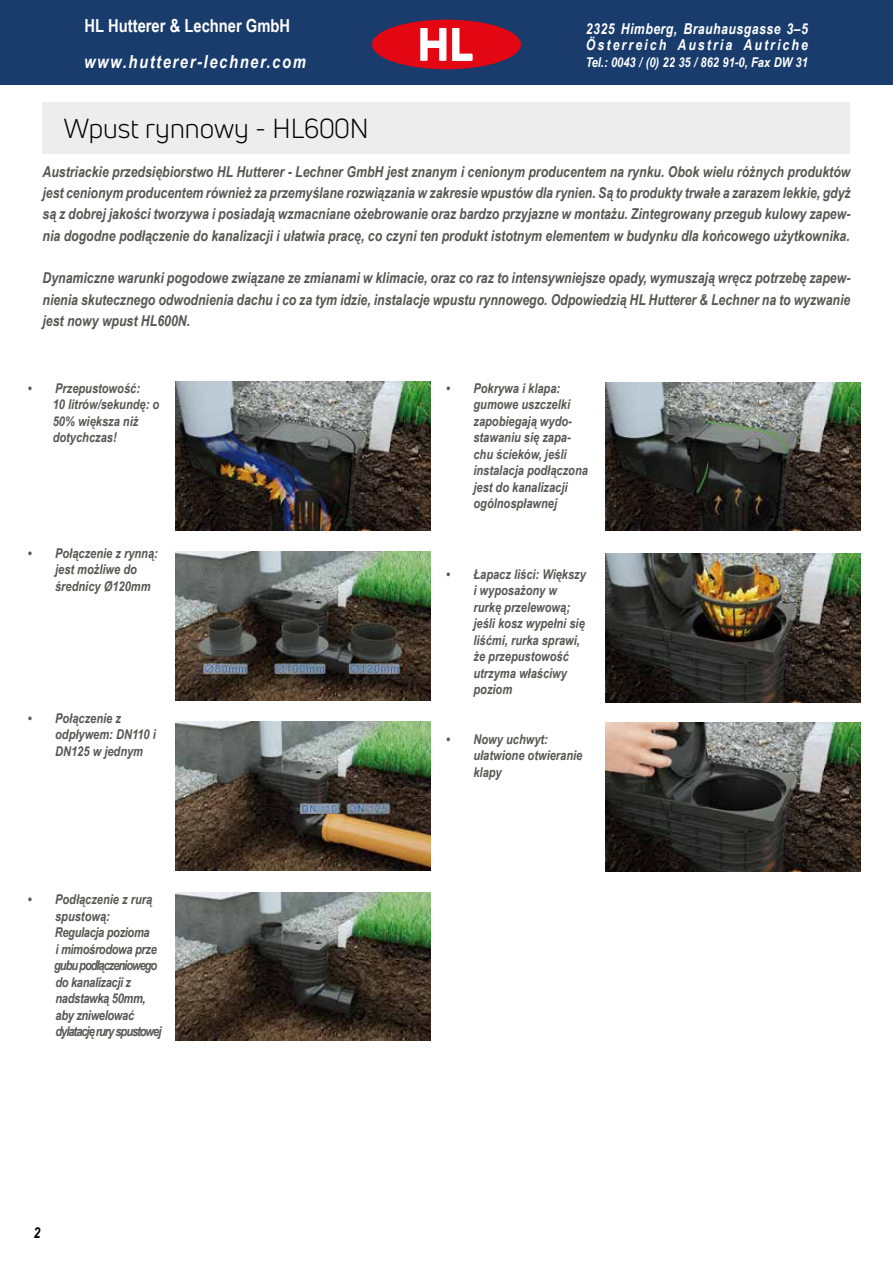
<style>
.page{position:relative;width:893px;height:1263px;background:#fff}
.page>*{position:absolute;margin:0;border:0;box-sizing:border-box;transform-origin:0 0}
.t1{font:27px "Uni Neue";color:#000}
.t2{font:700 18px/30px "Arial Narrow";color:#fff}
.t3{font:italic 700 18px "Arial Narrow";letter-spacing:.09em;color:#fff}
.t4{font:italic 700 15px/21.3px "Arial Narrow";color:#575756;text-align:justify}
.t5{font:italic 700 15px/16.5px "Arial Narrow";letter-spacing:.14em;color:#fff}
.t6{font:italic 700 15px "Arial Narrow";color:#000}
.t7{font:italic 700 13.5px/16.5px "Arial Narrow";color:#575756}
.t8{font:italic 700 13.5px/16.5px "Arial Narrow";letter-spacing:-.025em;color:#575756}
.t9{font:italic 700 13.5px "Arial Narrow";color:#fff}
</style>
<div class="page">
<div style="left:0;top:0;width:893px;height:85px;background:#193c6c"></div>
<div style="left:372px;top:20px;width:149px;height:49px;background:#e30613;border-radius:50%"></div>
<svg style="left:452px;top:28px;width:21px;height:33px"></svg>
<svg style="left:420px;top:28px;width:26px;height:33px"></svg>
<img style="left:175px;top:382px;width:255px;height:149px">
<img style="left:175px;top:552px;width:255px;height:149px">
<img style="left:175px;top:722px;width:255px;height:149px">
<img style="left:175px;top:892px;width:255px;height:149px">
<img style="left:605px;top:382px;width:256px;height:149px">
<img style="left:605px;top:554px;width:256px;height:148px">
<img style="left:605px;top:723px;width:256px;height:149px">
<div style="left:43px;top:102px;width:807px;height:51px;background:#ededed"></div>
<img style="left:300px;top:804px;width:41px;height:10px">
<p class="t2" style="left:85px;top:9px;width:207px">HL Hutterer &amp; Lechner GmbH<br>EAN 9003076 +</p>
<p class="t5" style="left:586px;top:19px;width:224px">2325 Himberg, Brauhausgasse 3–5<br>Österreich Austria Autriche</p>
<p class="t3" style="left:84px;top:48px;width:223px">www.hutterer-lechner.com</p>
<p class="t9" style="left:586px;top:52px;width:223px">Tel.: 0043 / (0) 22 35 / 862 91-0, Fax DW 31</p>
<h1 class="t1" style="left:64px;top:112px;width:306px">Wpust rynnowy - HL600N</h1>
<p class="t4" style="left:43px;top:160px;width:810px">Austriackie przedsiębiorstwo HL Hutterer - Lechner GmbH jest znanym i cenionym producentem na rynku. Obok wielu różnych produktów jest cenionym producentem również za przemyślane rozwiązania w zakresie wpustów dla rynien. Są to produkty trwałe a zarazem lekkie, gdyż są z dobrej jakości tworzywa i posiadają wzmacniane ożebrowanie oraz bardzo przyjazne w montażu. Zintegrowany przegub kulowy zapew&shy;nia dogodne podłączenie do kanalizacji i ułatwia pracę, co czyni ten produkt istotnym elementem w budynku dla końcowego użytkownika.</p>
<p class="t4" style="left:43px;top:267px;width:809px">Dynamiczne warunki pogodowe związane ze zmianami w klimacie, oraz co raz to intensywniejsze opady, wymuszają wręcz potrzebę zapew&shy;nienia skutecznego odwodnienia dachu i co za tym idzie, instalacje wpustu rynnowego. Odpowiedzią HL Hutterer &amp; Lechner na to wyzwanie jest nowy wpust HL600N.</p>
<p class="t7" style="left:53px;top:379px;width:108px;text-indent:-25px">• Przepustowość:<br>10 litrów/sekundę: o<br>50% większa niż dotychczas!</p>
<p class="t7" style="left:55px;top:544px;width:104px;text-indent:-27px">• Połączenie z rynną: jest możliwe do średnicy Ø120mm</p>
<p class="t7" style="left:55px;top:709px;width:102px;text-indent:-27px">• Połączenie z odpływem: DN110 i<br>DN125 w jednym</p>
<p class="t8" style="left:54px;top:890px;width:109px;text-indent:-26px">• Podłączenie z rurą spustową:<br>Regulacja pozioma<br>i mimośrodowa prze gubu podłączeniowego do kanalizacji z nadstawką 50mm, aby zniwelować dylatację rury spustowej</p>
<p class="t6" style="left:33px;top:1221px;width:8px">2</p>
<p class="t7" style="left:473px;top:379px;width:116px;text-indent:-27px">• Pokrywa i klapa: gumowe uszczelki zapobiegają wydo&shy;stawaniu się zapa&shy;chu ścieków, jeśli instalacja podłączona jest do kanalizacji ogólnospławnej</p>
<p class="t7" style="left:473px;top:565px;width:114px;text-indent:-27px">• Łapacz liści: Większy i wyposażony w rurkę przelewową; jeśli kosz wypełni się liśćmi, rurka sprawi, że przepustowość utrzyma właściwy poziom</p>
<p class="t7" style="left:473px;top:730px;width:110px;text-indent:-27px">• Nowy uchwyt: ułatwione otwieranie klapy</p>
</div>
